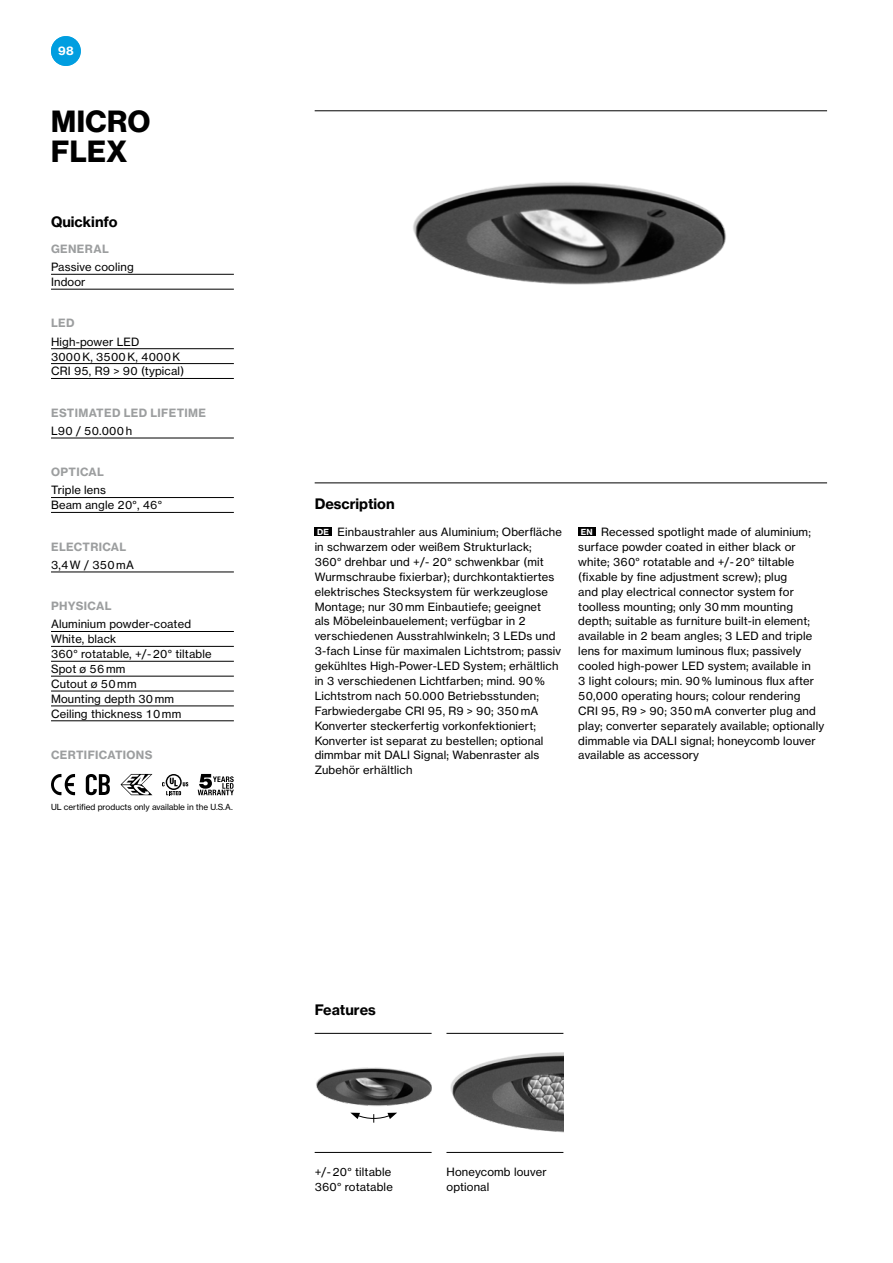
<style>
.page{position:relative;width:893px;height:1263px;background:#fff}
.page>*{position:absolute;margin:0;border:0;box-sizing:border-box;transform-origin:0 0}
.t1{font:30px/29.7px "N Haas Grotesk DS Pro 75 Bd";letter-spacing:.015em;color:#000}
.t2{font:14.25px "N Haas Grotesk TX Pro 75 Bd";color:#000}
.t3{font:11.25px/14.9px "N Haas Grotesk TX Pro 55 Rg";letter-spacing:.015em;color:#000}
.t4{font:11.25px "N Haas Grotesk TX Pro 75 Bd";letter-spacing:.03em;color:#9c9e9f}
.t5{font:11.25px "N Haas Grotesk TX Pro 75 Bd";color:#fff}
.t6{font:8.25px "N Haas Grotesk TX Pro 55 Rg";color:#000}
.s1{font-family:"N Haas Grotesk TX Pro 75 Bd";font-size:8.25px;color:#fff}
</style>
<div class="page">
<hr style="left:315px;top:483px;width:512px;height:1px;background:#000">
<hr style="left:51px;top:631px;width:183px;height:1px;background:#000">
<hr style="left:51px;top:646px;width:183px;height:1px;background:#000">
<hr style="left:51px;top:661px;width:183px;height:1px;background:#000">
<hr style="left:51px;top:676px;width:183px;height:1px;background:#000">
<hr style="left:51px;top:691px;width:183px;height:1px;background:#000">
<hr style="left:51px;top:706px;width:183px;height:1px;background:#000">
<hr style="left:51px;top:720px;width:183px;height:1px;background:#000">
<hr style="left:51px;top:572px;width:183px;height:1px;background:#000">
<hr style="left:51px;top:497px;width:183px;height:1px;background:#000">
<hr style="left:51px;top:512px;width:183px;height:1px;background:#000">
<hr style="left:51px;top:348px;width:183px;height:1px;background:#000">
<hr style="left:51px;top:363px;width:183px;height:1px;background:#000">
<hr style="left:51px;top:378px;width:183px;height:1px;background:#000">
<hr style="left:51px;top:438px;width:183px;height:1px;background:#000">
<hr style="left:51px;top:274px;width:183px;height:1px;background:#000">
<hr style="left:51px;top:289px;width:183px;height:1px;background:#000">
<svg style="left:121px;top:774px;width:31px;height:21px"></svg>
<svg style="left:51px;top:774px;width:24px;height:21px"></svg>
<svg style="left:198px;top:774px;width:36px;height:21px"></svg>
<svg style="left:86px;top:774px;width:24px;height:21px"></svg>
<svg style="left:166px;top:774px;width:16px;height:16px"></svg>
<svg style="left:167px;top:775px;width:13px;height:13px"></svg>
<svg style="left:162px;top:778px;width:26px;height:17px"></svg>
<img style="left:315px;top:1067px;width:117px;height:85px">
<img style="left:447px;top:1052px;width:116px;height:100px">
<hr style="left:446px;top:1152px;width:117px;height:1px;background:#000">
<hr style="left:315px;top:1152px;width:117px;height:1px;background:#000">
<svg style="left:350px;top:1113px;width:47px;height:10px"></svg>
<hr style="left:315px;top:1033px;width:117px;height:1px;background:#000">
<hr style="left:446px;top:1033px;width:117px;height:1px;background:#000">
<img style="left:315px;top:111px;width:512px;height:174px">
<div style="left:51px;top:36px;width:30px;height:30px;background:#009ee0;border-radius:50%"></div>
<div style="left:578px;top:528px;width:17px;height:8px;background:#000"></div>
<div style="left:315px;top:528px;width:17px;height:8px;background:#000"></div>
<p class="t5" style="left:54px;top:44px;width:25px">999</p>
<p class="t5" style="left:58px;top:44px;width:17px">98</p>
<h1 class="t1" style="left:51px;top:107px;width:100px">MICRO<br>FLEX</h1>
<p class="t2" style="left:51px;top:212px;width:68px">Quickinfo</p>
<p class="t3" style="left:51px;top:259px;width:84px">Passive cooling<br>Indoor</p>
<p class="t4" style="left:51px;top:242px;width:59px">GENERAL</p>
<p class="t4" style="left:51px;top:316px;width:25px">LED</p>
<p class="t3" style="left:51px;top:334px;width:135px">High-power LED<br>3000 K, 3500 K, 4000 K<br>CRI 95, R9 &gt; 90 (typical)</p>
<p class="t4" style="left:51px;top:405px;width:156px">ESTIMATED LED LIFETIME</p>
<p class="t3" style="left:51px;top:423px;width:83px">L90 / 50.000 h</p>
<p class="t4" style="left:51px;top:465px;width:54px">OPTICAL</p>
<p class="t3" style="left:51px;top:483px;width:113px">Triple lens<br>Beam angle 20°, 46°</p>
<p class="t4" style="left:51px;top:539px;width:77px">ELECTRICAL</p>
<p class="t3" style="left:51px;top:557px;width:84px">3,4 W / 350 mA</p>
<p class="t4" style="left:51px;top:599px;width:62px">PHYSICAL</p>
<p class="t3" style="left:51px;top:617px;width:162px">Aluminium powder-coated<br>White, black<br>360° rotatable, +/- 20° tiltable<br>Spot ø 56 mm<br>Cutout ø 50 mm<br>Mounting depth 30 mm<br>Ceiling thickness 10 mm</p>
<p class="t4" style="left:51px;top:748px;width:103px">CERTIFICATIONS</p>
<p class="t6" style="left:51px;top:802px;width:183px">UL certified products only available in the U.S.A.</p>
<p class="t2" style="left:315px;top:495px;width:82px">Description</p>
<p class="t3" style="left:315px;top:524px;width:249px"><span class="s1">DE</span> Einbaustrahler aus Aluminium; Oberfläche in schwarzem oder weißem Strukturlack;<br>360° drehbar und +/- 20° schwenkbar (mit Wurmschraube fixierbar); durchkontaktiertes elektrisches Stecksystem für werkzeuglose Montage; nur 30 mm Einbautiefe; geeignet<br>als Möbeleinbauelement; verfügbar in 2 verschiedenen Ausstrahlwinkeln; 3 LEDs und 3-fach Linse für maximalen Lichtstrom; passiv gekühltes High-Power-LED System; erhältlich in 3 verschiedenen Lichtfarben; mind. 90 % Lichtstrom nach 50.000 Betriebsstunden; Farbwiedergabe CRI 95, R9 &gt; 90; 350 mA Konverter steckerfertig vorkonfektioniert; Konverter ist separat zu bestellen; optional dimmbar mit DALI Signal; Wabenraster als Zubehör erhältlich</p>
<p class="t3" style="left:578px;top:524px;width:247px"><span class="s1">EN</span> Recessed spotlight made of aluminium; surface powder coated in either black or white; 360° rotatable and +/- 20° tiltable (fixable by fine adjustment screw); plug<br>and play electrical connector system for toolless mounting; only 30 mm mounting depth; suitable as furniture built-in element; available in 2 beam angles; 3 LED and triple lens for maximum luminous flux; passively cooled high-power LED system; available in<br>3 light colours; min. 90 % luminous flux after 50,000 operating hours; colour rendering<br>CRI 95, R9 &gt; 90; 350 mA converter plug and play; converter separately available; optionally dimmable via DALI signal; honeycomb louver available as accessory</p>
<p class="t2" style="left:315px;top:1001px;width:63px">Features</p>
<p class="t3" style="left:315px;top:1164px;width:80px">+/- 20° tiltable<br>360° rotatable</p>
<p class="t3" style="left:446px;top:1164px;width:102px">Honeycomb louver optional</p>
</div>
